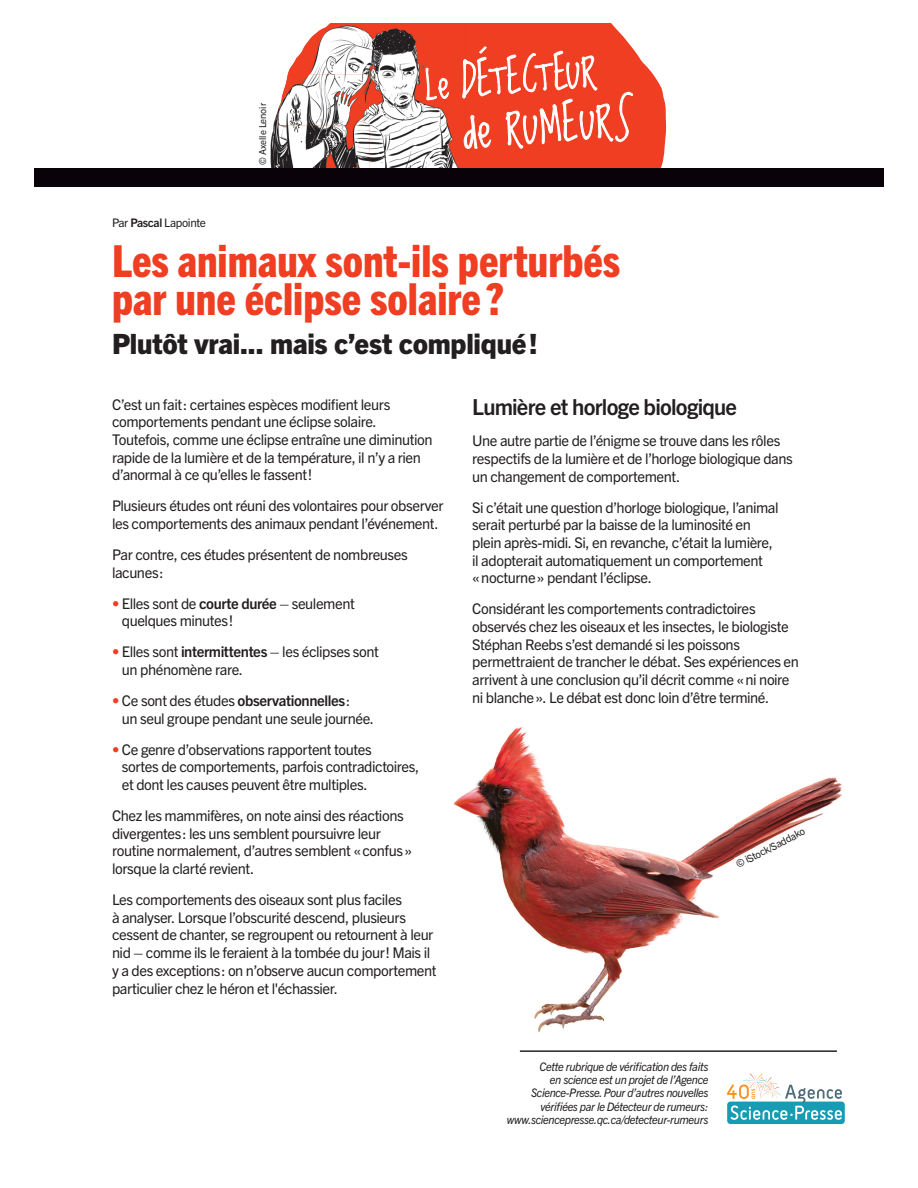
<style>
.page{position:relative;width:918px;height:1188px;background:#fff}
.page>*{position:absolute;margin:0;border:0;box-sizing:border-box;transform-origin:0 0}
.t1{font:800 condensed 44.25px/38.4px "Trade Gothic Next LT Pro";color:#ef3e22}
.t2{font:800 28.05px "Trade Gothic Next LT Pro";letter-spacing:-.01em;color:#231f20}
.t3{font:700 22.05px "Trade Gothic Next LT Pro";letter-spacing:-.035em;color:#231f20}
.t4{font:14.7px/17.7px "Trade Gothic Next LT Pro";letter-spacing:-.03em;color:#231f20}
.t5{font:italic 11.85px/13.2px "Trade Gothic Next LT Pro";letter-spacing:-.03em;color:#231f20;text-align:right;scale:.95 1}
.t6{font:11.85px "Trade Gothic Next LT Pro";letter-spacing:-.03em;color:#231f20}
.t7{font:10.35px "Trade Gothic Next LT Pro";color:#231f20}
.t8{font:9.6px "Trade Gothic Next LT Pro";letter-spacing:-.01em;color:#231f20}
.s1{font-weight:700}
.s2{color:#ef3e22}
</style>
<div class="page">
<img style="left:453px;top:727px;width:389px;height:347px">
<svg style="left:465px;top:23px;width:202px;height:146px;fill:#ef3e22"></svg>
<img style="left:260px;top:113px;width:17px;height:56px">
<img style="left:288px;top:23px;width:177px;height:51px">
<img style="left:277px;top:74px;width:149px;height:51px">
<img style="left:274px;top:125px;width:95px;height:44px">
<img style="left:369px;top:125px;width:96px;height:44px">
<div style="left:34px;top:169px;width:850px;height:18px;background:#090208"></div>
<div style="left:727px;top:1102px;width:118px;height:22px;background:#179cb4;border-radius:3px"></div>
<svg style="left:727px;top:1074px;width:115px;height:46px"></svg>
<hr style="left:520px;top:1050px;width:317px;height:2px;background:#231f20">
<svg style="left:426px;top:46px;width:207px;height:103px"></svg>
<p class="t6" style="left:112px;top:214px;width:96px">Par <span class="s1">Pascal</span> Lapointe</p>
<p class="t8" style="left:256px;top:165px;width:63px;rotate:-90deg">© Axelle Lenoir</p>
<h1 class="t1" style="left:112px;top:239px;width:510px">Les animaux sont-ils perturbés par une éclipse solaire ?</h1>
<h2 class="t2" style="left:112px;top:324px;width:427px">Plutôt vrai... mais c’est compliqué !</h2>
<p class="t4" style="left:112px;top:394px;width:322px">C’est un fait : certaines espèces modifient leurs comportements pendant une éclipse solaire.<br>Toutefois, comme une éclipse entraîne une diminution rapide de la lumière et de la température, il n’y a rien d’anormal à ce qu’elles le fassent !</p>
<p class="t4" style="left:112px;top:496px;width:333px">Plusieurs études ont réuni des volontaires pour observer les comportements des animaux pendant l’événement.</p>
<p class="t4" style="left:112px;top:545px;width:297px">Par contre, ces études présentent de nombreuses lacunes :</p>
<p class="t4" style="left:122px;top:594px;width:234px;text-indent:-10px"><span class="s2">•</span> Elles sont de <span class="s1">courte durée</span> – seulement quelques minutes !</p>
<p class="t4" style="left:122px;top:642px;width:259px;text-indent:-10px"><span class="s2">•</span> Elles sont <span class="s1">intermittentes</span> – les éclipses sont un phénomène rare.</p>
<p class="t4" style="left:122px;top:691px;width:254px;text-indent:-10px"><span class="s2">•</span> Ce sont des études <span class="s1">observationnelles</span> :<br>un seul groupe pendant une seule journée.</p>
<p class="t4" style="left:122px;top:740px;width:299px;text-indent:-10px"><span class="s2">•</span> Ce genre d’observations rapportent toutes<br>sortes de comportements, parfois contradictoires, et dont les causes peuvent être multiples.</p>
<p class="t4" style="left:112px;top:806px;width:302px">Chez les mammifères, on note ainsi des réactions divergentes : les uns semblent poursuivre leur routine normalement, d’autres semblent « confus » lorsque la clarté revient.</p>
<p class="t4" style="left:112px;top:890px;width:326px">Les comportements des oiseaux sont plus faciles<br>à analyser. Lorsque l’obscurité descend, plusieurs cessent de chanter, se regroupent ou retournent à leur nid – comme ils le feraient à la tombée du jour ! Mais il y a des exceptions : on n’observe aucun comportement particulier chez le héron et l'échassier.</p>
<h3 class="t3" style="left:472px;top:392px;width:266px">Lumière et horloge biologique</h3>
<p class="t4" style="left:472px;top:431px;width:322px">Une autre partie de l’énigme se trouve dans les rôles respectifs de la lumière et de l’horloge biologique dans un changement de comportement.</p>
<p class="t4" style="left:472px;top:498px;width:308px">Si c’était une question d’horloge biologique, l’animal serait perturbé par la baisse de la luminosité en plein après-midi. Si, en revanche, c’était la lumière, il adopterait automatiquement un comportement<br>« nocturne » pendant l’éclipse.</p>
<p class="t4" style="left:472px;top:599px;width:328px">Considérant les comportements contradictoires observés chez les oiseaux et les insectes, le biologiste Stéphan Reebs s’est demandé si les poissons permettraient de trancher le débat. Ses expériences en arrivent à une conclusion qu’il décrit comme « ni noire ni blanche ». Le débat est donc loin d’être terminé.</p>
<p class="t7" style="left:734px;top:858px;width:77px;rotate:-27deg">© iStock/Saddako</p>
<p class="t5" style="left:507px;top:1059px;width:214px">Cette rubrique de vérification des faits<br>en science est un projet de l’Agence Science-Presse. Pour d’autres nouvelles vérifiées par le Détecteur de rumeurs : www.sciencepresse.qc.ca/detecteur-rumeurs</p>
</div>
